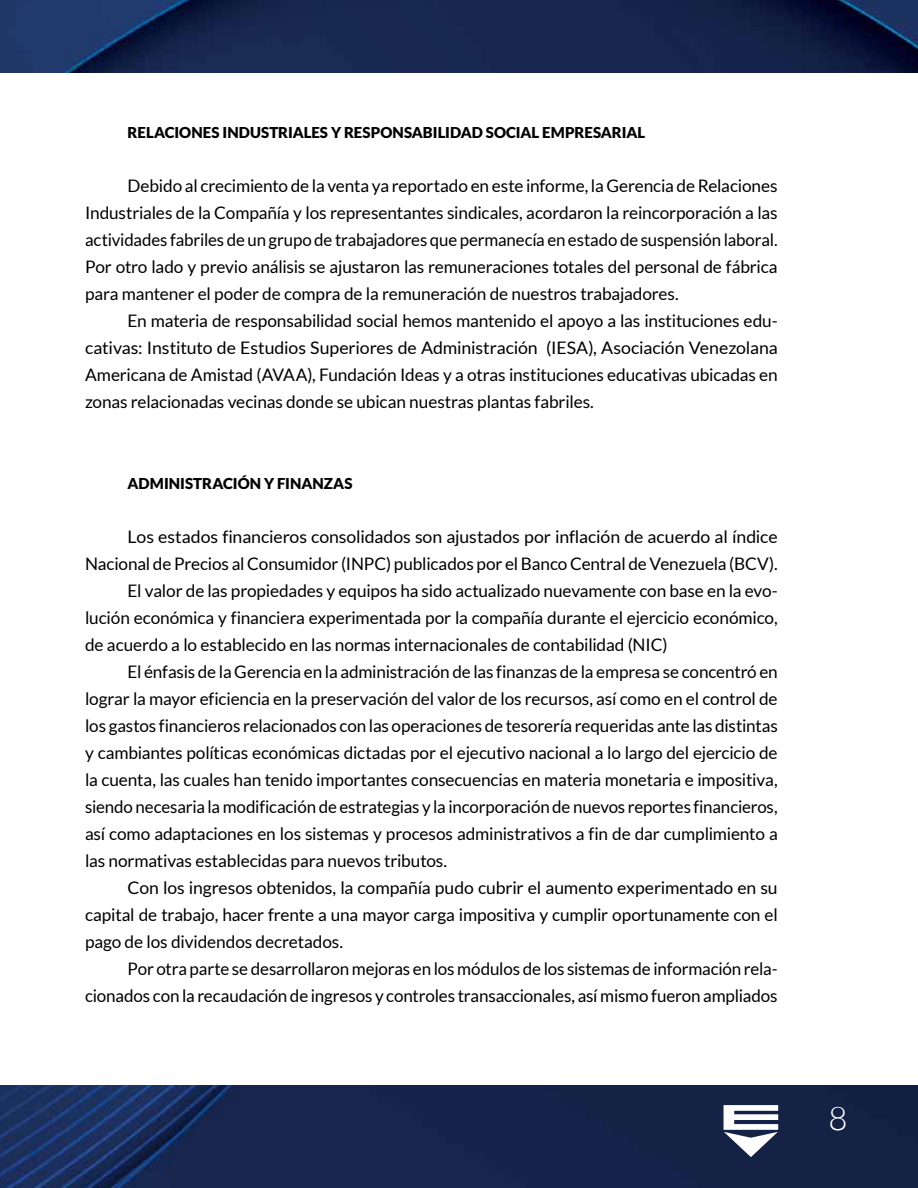
<style>
.page{position:relative;width:918px;height:1188px;background:#fff}
.page>*{position:absolute;margin:0;border:0;box-sizing:border-box;transform-origin:0 0}
.t1{font:300 33px "Lato";color:#fff}
.t2{font:17.25px/27px "Lato";letter-spacing:-.01em;color:#000;text-align:justify}
.t3{font:900 15px "Lato";color:#000}
</style>
<div class="page">
<img style="left:0;top:1086px;width:918px;height:102px">
<img style="left:0;top:0;width:918px;height:72px">
<svg style="left:724px;top:1105px;width:54px;height:52px"></svg>
<p class="t3" style="left:128px;top:123px;width:519px">RELACIONES INDUSTRIALES Y RESPONSABILIDAD SOCIAL EMPRESARIAL</p>
<p class="t2" style="left:85px;top:172px;width:694px;text-indent:43px">Debido al crecimiento de la venta ya reportado en este informe, la Gerencia de Relaciones Industriales de la Compañía y los representantes sindicales, acordaron la reincorporación a las actividades fabriles de un grupo de trabajadores que permanecía en estado de suspensión laboral.<br>Por otro lado y previo análisis se ajustaron las remuneraciones totales del personal de fábrica para mantener el poder de compra de la remuneración de nuestros trabajadores.</p>
<p class="t2" style="left:85px;top:307px;width:694px;text-indent:43px">En materia de responsabilidad social hemos mantenido el apoyo a las instituciones edu&shy;cativas: Instituto de Estudios Superiores de Administración (IESA), Asociación Venezolana Americana de Amistad (AVAA), Fundación Ideas y a otras instituciones educativas ubicadas en zonas relacionadas vecinas donde se ubican nuestras plantas fabriles.</p>
<p class="t3" style="left:128px;top:474px;width:226px">ADMINISTRACIÓN Y FINANZAS</p>
<p class="t2" style="left:128px;top:523px;width:652px">Los estados financieros consolidados son ajustados por inflación de acuerdo al índice</p>
<p class="t2" style="left:85px;top:550px;width:694px">Nacional de Precios al Consumidor (INPC) publicados por el Banco Central de Venezuela (BCV).</p>
<p class="t2" style="left:128px;top:577px;width:652px">El valor de las propiedades y equipos ha sido actualizado nuevamente con base en la evo-</p>
<p class="t2" style="left:85px;top:604px;width:694px">lución económica y financiera experimentada por la compañía durante el ejercicio económico,</p>
<p class="t2" style="left:85px;top:631px;width:584px">de acuerdo a lo establecido en las normas internacionales de contabilidad (NIC)</p>
<p class="t2" style="left:128px;top:658px;width:652px">El énfasis de la Gerencia en la administración de las finanzas de la empresa se concentró en</p>
<p class="t2" style="left:85px;top:685px;width:694px">lograr la mayor eficiencia en la preservación del valor de los recursos, así como en el control de</p>
<p class="t2" style="left:85px;top:712px;width:694px">los gastos financieros relacionados con las operaciones de tesorería requeridas ante las distintas</p>
<p class="t2" style="left:85px;top:739px;width:694px">y cambiantes políticas económicas dictadas por el ejecutivo nacional a lo largo del ejercicio de</p>
<p class="t2" style="left:85px;top:766px;width:694px">la cuenta, las cuales han tenido importantes consecuencias en materia monetaria e impositiva,</p>
<p class="t2" style="left:85px;top:793px;width:694px">siendo necesaria la modificación de estrategias y la incorporación de nuevos reportes financieros,</p>
<p class="t2" style="left:85px;top:820px;width:694px">así como adaptaciones en los sistemas y procesos administrativos a fin de dar cumplimiento a</p>
<p class="t2" style="left:85px;top:847px;width:364px">las normativas establecidas para nuevos tributos.</p>
<p class="t2" style="left:128px;top:874px;width:652px">Con los ingresos obtenidos, la compañía pudo cubrir el aumento experimentado en su</p>
<p class="t2" style="left:85px;top:901px;width:694px">capital de trabajo, hacer frente a una mayor carga impositiva y cumplir oportunamente con el</p>
<p class="t2" style="left:85px;top:928px;width:260px">pago de los dividendos decretados.</p>
<p class="t2" style="left:128px;top:955px;width:652px">Por otra parte se desarrollaron mejoras en los módulos de los sistemas de información rela-</p>
<p class="t2" style="left:85px;top:982px;width:694px">cionados con la recaudación de ingresos y controles transaccionales, así mismo fueron ampliados</p>
<h1 class="t1" style="left:829px;top:1100px;width:21px">8</h1>
</div>
